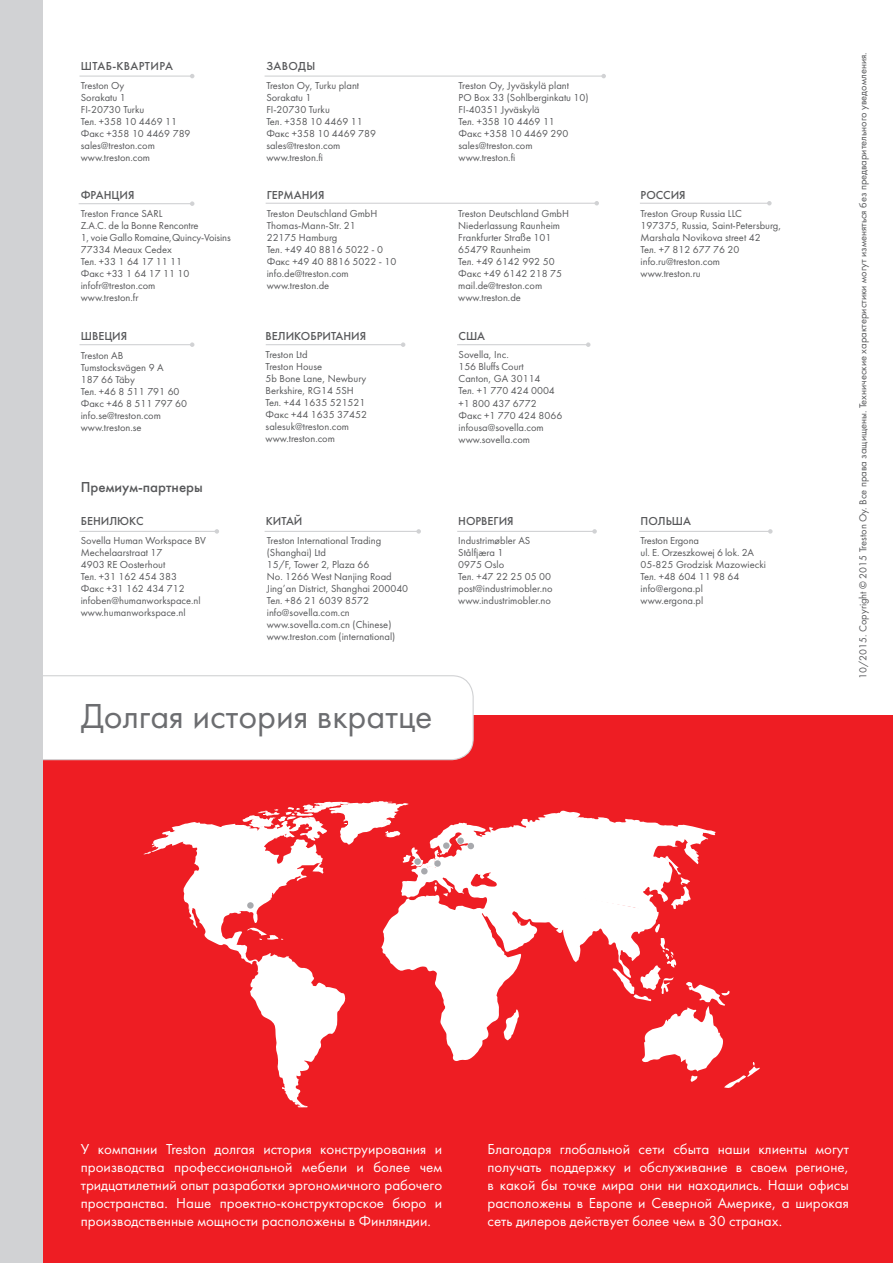
<style>
.page{position:relative;width:893px;height:1263px;background:#fff}
.page>*{position:absolute;margin:0;border:0;box-sizing:border-box;transform-origin:0 0}
.t1{font:36px "Futura";color:#6c6d70}
.t2{font:15px/18px "Futura";color:#fff;text-align:justify}
.t3{font:500 15px "Futura";color:#57585a}
.t4{font:500 12px "Futura";color:#57585a}
.t5{font:500 12px "Futura";letter-spacing:.03em;color:#57585a}
.t6{font:10.5px/12px "Futura";color:#57585a}
</style>
<div class="page">
<div style="left:0;top:716px;width:893px;height:547px;background:#ee1d23"></div>
<svg style="left:143px;top:801px;width:617px;height:306px"></svg>
<div style="left:434px;top:860px;width:7px;height:7px;background:#a8a9ad;border-radius:50%"></div>
<div style="left:421px;top:868px;width:7px;height:6px;background:#a8a9ad;border-radius:50%"></div>
<div style="left:414px;top:858px;width:7px;height:7px;background:#a8a9ad;border-radius:50%"></div>
<div style="left:247px;top:902px;width:7px;height:7px;background:#a8a9ad;border-radius:50%"></div>
<div style="left:443px;top:842px;width:7px;height:7px;background:#a8a9ad;border-radius:50%"></div>
<hr style="left:266px;top:203px;width:331px;height:1px;background:#d1d2d4">
<svg style="left:594px;top:201px;width:5px;height:4px"></svg>
<hr style="left:265px;top:76px;width:339px;height:1px;background:#d1d2d4">
<svg style="left:601px;top:74px;width:5px;height:4px"></svg>
<hr style="left:79px;top:76px;width:113px;height:1px;background:#d1d2d4">
<svg style="left:190px;top:74px;width:4px;height:4px"></svg>
<hr style="left:640px;top:203px;width:129px;height:1px;background:#d1d2d4">
<svg style="left:767px;top:201px;width:5px;height:4px"></svg>
<hr style="left:266px;top:344px;width:137px;height:1px;background:#d1d2d4">
<svg style="left:401px;top:342px;width:4px;height:5px"></svg>
<hr style="left:457px;top:531px;width:138px;height:1px;background:#d1d2d4">
<svg style="left:592px;top:529px;width:5px;height:5px"></svg>
<hr style="left:457px;top:344px;width:131px;height:1px;background:#d1d2d4">
<svg style="left:586px;top:342px;width:4px;height:5px"></svg>
<hr style="left:639px;top:531px;width:131px;height:1px;background:#d1d2d4">
<svg style="left:768px;top:529px;width:5px;height:5px"></svg>
<hr style="left:79px;top:203px;width:113px;height:1px;background:#d1d2d4">
<svg style="left:190px;top:201px;width:4px;height:5px"></svg>
<hr style="left:79px;top:344px;width:113px;height:1px;background:#d1d2d4">
<svg style="left:190px;top:342px;width:4px;height:5px"></svg>
<hr style="left:79px;top:531px;width:138px;height:1px;background:#d1d2d4">
<svg style="left:215px;top:529px;width:4px;height:5px"></svg>
<hr style="left:265px;top:531px;width:154px;height:1px;background:#d1d2d4">
<svg style="left:416px;top:529px;width:5px;height:5px"></svg>
<div style="left:43px;top:675px;width:431px;height:86px;background:#fff"></div>
<div style="left:0;top:0;width:43px;height:1263px;background:#d1d2d4"></div>
<p class="t5" style="left:81px;top:59px;width:94px">ШТАБ-КВАРТИРА</p>
<p class="t4" style="left:266px;top:59px;width:50px">ЗАВОДЫ</p>
<p class="t6" style="left:266px;top:79px;width:111px">Treston Oy, Turku plant<br>Sorakatu 1<br>FI-20730 Turku<br>Тел. +358 10 4469 11<br>Факс +358 10 4469 789 sales@treston.com www.treston.fi</p>
<p class="t6" style="left:81px;top:79px;width:111px">Treston Oy<br>Sorakatu 1<br>FI-20730 Turku<br>Тел. +358 10 4469 11<br>Факс +358 10 4469 789 sales@treston.com www.treston.com</p>
<p class="t6" style="left:459px;top:79px;width:131px">Treston Oy, Jyväskylä plant<br>PO Box 33 (Sohlberginkatu 10)<br>FI-40351 Jyväskylä<br>Тел. +358 10 4469 11<br>Факс +358 10 4469 290 sales@treston.com www.treston.fi</p>
<p class="t4" style="left:81px;top:187px;width:55px">ФРАНЦИЯ</p>
<p class="t4" style="left:267px;top:187px;width:59px">ГЕРМАНИЯ</p>
<p class="t4" style="left:641px;top:187px;width:47px">РОССИЯ</p>
<p class="t6" style="left:81px;top:208px;width:151px">Treston France SARL<br>Z.A.C. de la Bonne Rencontre<br>1, voie Gallo Romaine,Quincy-Voisins<br>77334 Meaux Cedex<br>Тел. +33 1 64 17 11 11<br>Факс +33 1 64 17 11 10 infofr@treston.com<br>www.treston.fr</p>
<p class="t6" style="left:267px;top:208px;width:131px">Treston Deutschland GmbH<br>Thomas-Mann-Str. 21<br>22175 Hamburg<br>Тел. +49 40 8816 5022 - 0<br>Факс +49 40 8816 5022 - 10 info.de@treston.com www.treston.de</p>
<p class="t4" style="left:81px;top:328px;width:48px">ШВЕЦИЯ</p>
<p class="t4" style="left:266px;top:328px;width:102px">ВЕЛИКОБРИТАНИЯ</p>
<p class="t6" style="left:81px;top:349px;width:108px">Treston AB<br>Tumstocksvägen 9 A<br>187 66 Täby<br>Тел. +46 8 511 791 60<br>Факс +46 8 511 797 60 info.se@treston.com www.treston.se</p>
<p class="t6" style="left:266px;top:349px;width:103px">Treston Ltd<br>Treston House<br>5b Bone Lane, Newbury<br>Berkshire, RG14 5SH<br>Тел. +44 1635 521521<br>Факс +44 1635 37452 salesuk@treston.com www.treston.com</p>
<h2 class="t3" style="left:81px;top:478px;width:124px">Премиум-партнеры</h2>
<p class="t4" style="left:81px;top:514px;width:64px">БЕНИЛЮКС</p>
<p class="t4" style="left:266px;top:514px;width:38px">КИТАЙ</p>
<p class="t6" style="left:81px;top:535px;width:127px">Sovella Human Workspace BV<br>Mechelaarstraat 17<br>4903 RE Oosterhout<br>Тел. +31 162 454 383<br>Факс +31 162 434 712 infoben@humanworkspace.nl www.humanworkspace.nl</p>
<p class="t6" style="left:267px;top:534px;width:143px">Treston International Trading (Shanghai) Ltd<br>15/F, Tower 2, Plaza 66<br>No. 1266 West Nanjing Road<br>Jing’an District, Shanghai 200040<br>Тел. +86 21 6039 8572 info@sovella.com.cn www.sovella.com.cn (Chinese) www.treston.com (international)</p>
<h1 class="t1" style="left:81px;top:695px;width:353px">Долгая история вкратце</h1>
<p class="t6" style="left:458px;top:208px;width:112px">Treston Deutschland GmbH<br>Niederlassung Raunheim<br>Frankfurter Straße 101<br>65479 Raunheim<br>Тел. +49 6142 992 50<br>Факс +49 6142 218 75 mail.de@treston.com www.treston.de</p>
<p class="t4" style="left:459px;top:328px;width:28px">США</p>
<p class="t6" style="left:459px;top:349px;width:105px">Sovella, Inc.<br>156 Bluffs Court<br>Canton, GA 30114<br>Тел. +1 770 424 0004 +1 800 437 6772<br>Факс +1 770 424 8066 infousa@sovella.com www.sovella.com</p>
<p class="t4" style="left:458px;top:514px;width:57px">НОРВЕГИЯ</p>
<p class="t6" style="left:458px;top:535px;width:96px">Industrimøbler AS<br>Stålfjæra 1<br>0975 Oslo<br>Тел. +47 22 25 05 00 post@industrimobler.no www.industrimobler.no</p>
<p class="t6" style="left:641px;top:208px;width:142px">Treston Group Russia LLC<br>197375, Russia, Saint-Petersburg,<br>Marshala Novikova street 42<br>Тел. +7 812 677 76 20 info.ru@treston.com www.treston.ru</p>
<p class="t4" style="left:641px;top:514px;width:52px">ПОЛЬША</p>
<p class="t6" style="left:641px;top:535px;width:127px">Treston Ergona<br>ul. E. Orzeszkowej 6 lok. 2A<br>05-825 Grodzisk Mazowiecki<br>Тел. +48 604 11 98 64 info@ergona.pl www.ergona.pl</p>
<p class="t6" style="left:857px;top:679px;width:628px;rotate:-90deg">10/2015. Copyright © 2015 Treston Oy. Все права защищены. Технические характеристики могут изменяться без предварительного уведомления.</p>
<p class="t2" style="left:81px;top:1140px;width:363px">У компании Treston долгая история конструирования и производства профессиональной мебели и более чем тридцатилетний опыт разработки эргономичного рабочего пространства. Наше проектно-конструкторское бюро и производственные мощности расположены в Финляндии.</p>
<p class="t2" style="left:487px;top:1140px;width:363px">Благодаря глобальной сети сбыта наши клиенты могут получать поддержку и обслуживание в своем регионе, в какой бы точке мира они ни находились. Наши офисы расположены в Европе и Северной Америке, а широкая сеть дилеров действует более чем в 30 странах.</p>
</div>
